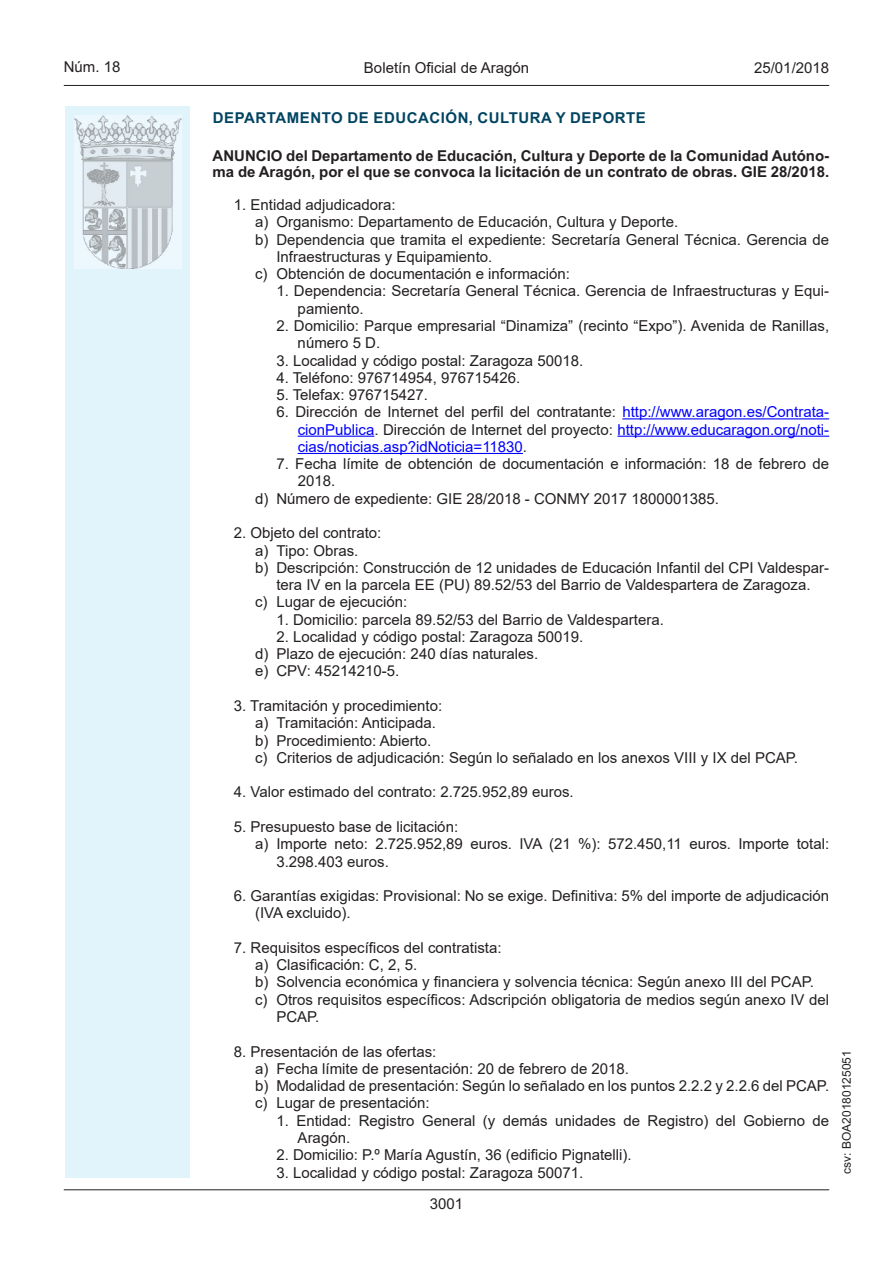
<style>
.page{position:relative;width:893px;height:1263px;background:#fff}
.page>*{position:absolute;margin:0;border:0;box-sizing:border-box;transform-origin:0 0}
.Sangrado_02{font:15px/17.2px "Arial";color:#231f20}
.Sangrado_05{font:15px/17.2px "Arial";color:#231f20}
.inicio_de_parrafo{font:15px "Arial";color:#231f20}
.Sangrado_05-2{font:15px/17.2px "Arial";color:#00f;text-align:justify}
.Titulo_text{font:700 15px/16.5px "Arial";color:#231f20}
.Sangrado_01{font:15px/17.2px "Arial";color:#231f20}
.emisor_text{font:700 15px "Arial";letter-spacing:.035em;color:#004462}
.estilo_head-c{font:15px "Arial";color:#231f20}
.estilo_head-d{font:15px "Arial MT2";color:#231f20}
.estilo_head-i{font:15px "Arial MT2";color:#231f20}
.numero_pagina{font:15px "Arial MT2";color:#231f20}
.estilo_head-i-2{font:12px "Arial MT2";color:#231f20}
.s1{color:#231f20}
.s2{font-family:"Arial MT2";color:#231f20}
.s3{font-family:"Arial MT2"}
</style>
<div class="page">
<div style="left:65px;top:106px;width:125px;height:1072px;background:#e1f4fc"></div>
<img style="left:75px;top:115px;width:106px;height:153px">
<hr style="left:64px;top:85px;width:765px;height:1px;background:#231f20">
<hr style="left:64px;top:1189px;width:765px;height:1px;background:#231f20">
<hr style="left:622px;top:418px;width:207px;height:1px;background:#00f">
<hr style="left:298px;top:436px;width:76px;height:1px;background:#00f">
<hr style="left:617px;top:436px;width:212px;height:1px;background:#00f">
<hr style="left:298px;top:453px;width:225px;height:1px;background:#00f">
<p class="estilo_head-i" style="left:64px;top:57px;width:58px">Núm. 18</p>
<p class="estilo_head-c" style="left:364px;top:57px;width:167px">Boletín Oficial de Aragón</p>
<p class="estilo_head-d" style="left:754px;top:57px;width:77px">25/01/2018</p>
<p class="emisor_text" style="left:213px;top:107px;width:435px">DEPARTAMENTO DE EDUCACIÓN, CULTURA Y DEPORTE</p>
<p class="Titulo_text" style="left:213px;top:147px;width:618px">ANUNCIO del Departamento de Educación, Cultura y Deporte de la Comunidad Autóno&shy;ma de Aragón, por el que se convoca la licitación de un contrato de obras. GIE 28/2018.</p>
<p class="inicio_de_parrafo" style="left:234px;top:194px;width:163px">1. Entidad adjudicadora:</p>
<p class="Sangrado_02" style="left:255px;top:213px;width:425px">a) Organismo: Departamento de Educación, Cultura y Deporte.</p>
<p class="Sangrado_02" style="left:276px;top:231px;width:554px;text-indent:-21px">b) Dependencia que tramita el expediente: Secretaría General Técnica. Gerencia de<br>Infraestructuras y Equipamiento.</p>
<p class="Sangrado_02" style="left:255px;top:265px;width:316px">c) Obtención de documentación e información:</p>
<p class="Sangrado_05" style="left:298px;top:282px;width:533px;text-indent:-21px">1. Dependencia: Secretaría General Técnica. Gerencia de Infraestructuras y Equi&shy;pamiento.</p>
<p class="Sangrado_05" style="left:298px;top:317px;width:533px;text-indent:-21px">2. Domicilio: Parque empresarial “Dinamiza” (recinto “Expo”). Avenida de Ranillas, número 5 D.</p>
<p class="Sangrado_05" style="left:276px;top:351px;width:308px">3. Localidad y código postal: Zaragoza 50018.</p>
<p class="Sangrado_05" style="left:276px;top:369px;width:246px">4. Teléfono: 976714954, 976715426.</p>
<p class="Sangrado_05" style="left:276px;top:386px;width:153px">5. Telefax: 976715427.</p>
<p class="Sangrado_05-2" style="left:298px;top:403px;width:533px;text-indent:-21px"><span class="s1">6. Dirección de Internet del perfil del contratante:</span> http://www.aragon.es/Contrata&shy;cionPublica<span class="s1">. Dirección de Internet del proyecto:</span> http://www.educaragon.org/noti&shy;cias/noticias.asp?idNoticia=11830<span class="s2">.</span></p>
<p class="Sangrado_05" style="left:298px;top:455px;width:533px;text-indent:-21px">7. Fecha límite de obtención de documentación e información: 18 de febrero de<br><span class="s3">2018.</span></p>
<p class="Sangrado_02" style="left:255px;top:490px;width:465px">d) Número de expediente: GIE 28/2018 - CONMY 2017 1800001385.</p>
<p class="inicio_de_parrafo" style="left:234px;top:523px;width:149px">2. Objeto del contrato:</p>
<p class="Sangrado_02" style="left:255px;top:541px;width:105px">a) Tipo: Obras.</p>
<p class="Sangrado_02" style="left:255px;top:559px;width:576px;text-align:center">b) Descripción: Construcción de 12 unidades de Educación Infantil del CPI Valdespar&shy;tera IV en la parcela EE (PU) 89.52/53 del Barrio de Valdespartera de Zaragoza.</p>
<p class="Sangrado_02" style="left:255px;top:593px;width:154px">c) Lugar de ejecución:</p>
<p class="Sangrado_05" style="left:276px;top:611px;width:389px">1. Domicilio: parcela 89.52/53 del Barrio de Valdespartera.</p>
<p class="Sangrado_05" style="left:276px;top:628px;width:308px">2. Localidad y código postal: Zaragoza 50019.</p>
<p class="Sangrado_02" style="left:255px;top:645px;width:285px">d) Plazo de ejecución: 240 días naturales.</p>
<p class="Sangrado_02" style="left:255px;top:662px;width:146px">e) CPV: 45214210-5.</p>
<p class="inicio_de_parrafo" style="left:234px;top:695px;width:210px">3. Tramitación y procedimiento:</p>
<p class="Sangrado_02" style="left:255px;top:714px;width:182px">a) Tramitación: Anticipada.</p>
<p class="Sangrado_02" style="left:255px;top:732px;width:178px">b) Procedimiento: Abierto.</p>
<p class="Sangrado_02" style="left:255px;top:749px;width:544px">c) Criterios de adjudicación: Según lo señalado en los anexos VIII y IX del PCAP.</p>
<p class="inicio_de_parrafo" style="left:234px;top:782px;width:341px">4. Valor estimado del contrato: 2.725.952,89 euros.</p>
<p class="inicio_de_parrafo" style="left:234px;top:816px;width:226px">5. Presupuesto base de licitación:</p>
<p class="Sangrado_02" style="left:276px;top:835px;width:554px;text-indent:-21px">a) Importe neto: 2.725.952,89 euros. IVA (21 %): 572.450,11 euros. Importe total:<br>3.298.403 euros.</p>
<p class="Sangrado_01" style="left:255px;top:887px;width:575px;text-indent:-21px">6. Garantías exigidas: Provisional: No se exige. Definitiva: 5% del importe de adjudicación (IVA excluido).</p>
<p class="inicio_de_parrafo" style="left:234px;top:937px;width:269px">7. Requisitos específicos del contratista:</p>
<p class="Sangrado_02" style="left:255px;top:956px;width:164px">a) Clasificación: C, 2, 5.</p>
<p class="Sangrado_02" style="left:255px;top:973px;width:560px">b) Solvencia económica y financiera y solvencia técnica: Según anexo III del PCAP.</p>
<p class="Sangrado_02" style="left:276px;top:991px;width:554px;text-indent:-21px">c) Otros requisitos específicos: Adscripción obligatoria de medios según anexo IV del<br>PCAP.</p>
<p class="inicio_de_parrafo" style="left:234px;top:1041px;width:204px">8. Presentación de las ofertas:</p>
<p class="Sangrado_02" style="left:255px;top:1060px;width:375px">a) Fecha límite de presentación: 20 de febrero de 2018.</p>
<p class="Sangrado_02" style="left:255px;top:1077px;width:576px">b) Modalidad de presentación: Según lo señalado en los puntos 2.2.2 y 2.2.6 del PCAP.</p>
<p class="Sangrado_02" style="left:255px;top:1094px;width:176px">c) Lugar de presentación:</p>
<p class="Sangrado_05" style="left:298px;top:1112px;width:533px;text-indent:-21px">1. Entidad: Registro General (y demás unidades de Registro) del Gobierno de<br>Aragón.</p>
<p class="Sangrado_05" style="left:276px;top:1146px;width:357px">2. Domicilio: P.º María Agustín, 36 (edificio Pignatelli).</p>
<p class="Sangrado_05" style="left:276px;top:1163px;width:308px">3. Localidad y código postal: Zaragoza 50071.</p>
<p class="numero_pagina" style="left:430px;top:1193px;width:35px">3001</p>
<p class="estilo_head-i-2" style="left:838px;top:1174px;width:125px;rotate:-90deg">csv: BOA20180125051</p>
</div>
